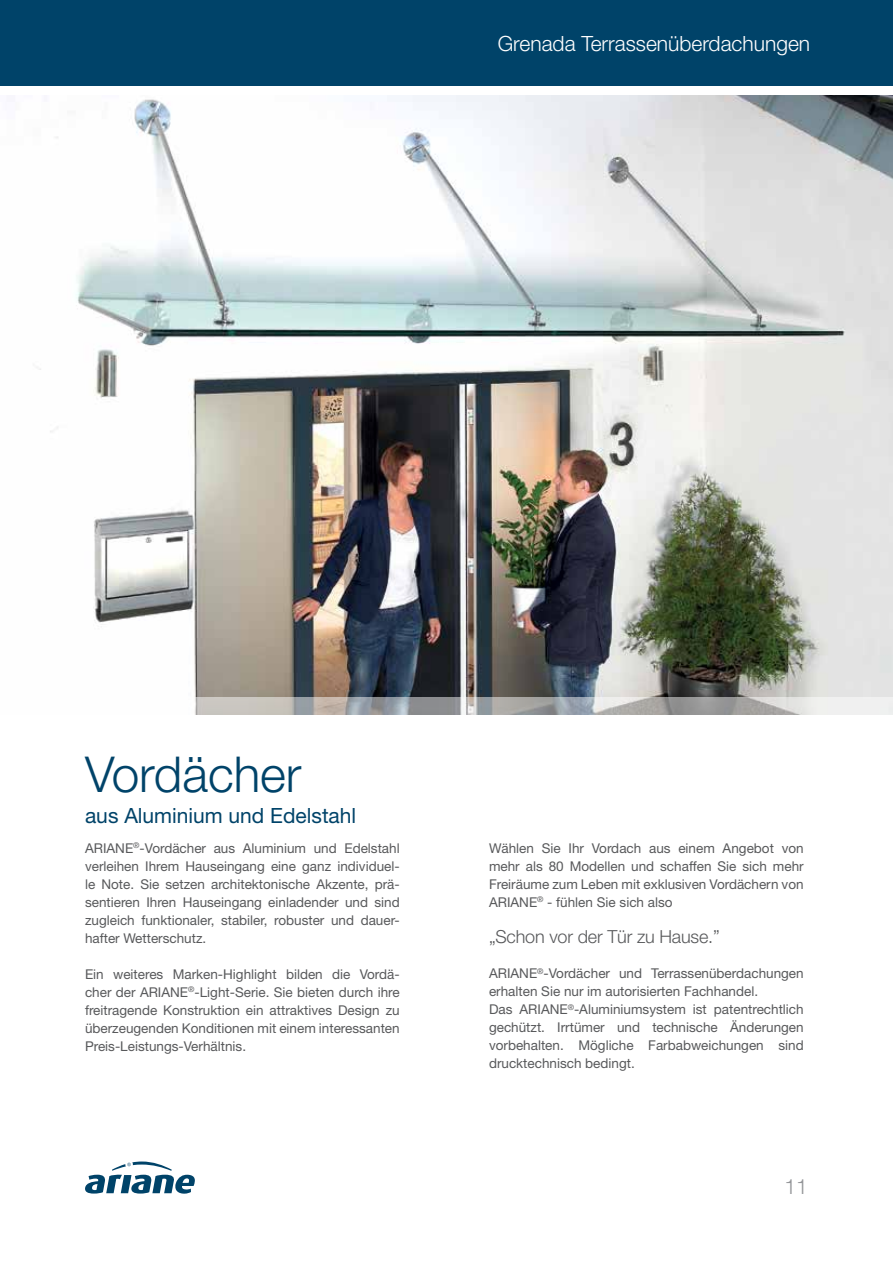
<style>
.page{position:relative;width:893px;height:1263px;background:#fff}
.page>*{position:absolute;margin:0;border:0;box-sizing:border-box;transform-origin:0 0}
.t1{font:300 49.5px "Helvetica Neue LT";color:#004369}
.t2{font:300 21px "Helvetica Neue LT";color:#fff}
.t3{font:21px "Helvetica Neue LT";color:#004369}
.t4{font:300 21px "Helvetica Neue LT";color:#939598}
.t5{font:300 18px "Helvetica Neue LT";letter-spacing:-.01em;color:#58595b}
.t6{font:13.5px/18px "Helvetica Neue LT";color:#58595b;text-align:justify}
</style>
<div class="page">
<img style="left:39px;top:95px;width:854px;height:603px">
<svg style="left:0;top:0;width:1px;height:86px"></svg>
<svg style="left:85px;top:1161px;width:110px;height:33px"></svg>
<div style="left:1px;top:0;width:892px;height:86px;background:#004369"></div>
<svg style="left:195px;top:698px;width:698px;height:17px;background:#b5b5b4"></svg>
<h2 class="t2" style="left:498px;top:31px;width:314px">Grenada Terrassenüberdachungen</h2>
<h1 class="t1" style="left:85px;top:744px;width:218px">Vordächer</h1>
<h2 class="t3" style="left:85px;top:803px;width:273px">aus Aluminium und Edelstahl</h2>
<p class="t6" style="left:85px;top:839px;width:316px">ARIANE<sup>®</sup>-Vordächer aus Aluminium und Edelstahl verleihen Ihrem Hauseingang eine ganz individuel&shy;le Note. Sie setzen architektonische Akzente, prä&shy;sentieren Ihren Hauseingang einladender und sind zugleich funktionaler, stabiler, robuster und dauer&shy;hafter Wetterschutz.</p>
<p class="t6" style="left:85px;top:965px;width:316px">Ein weiteres Marken-Highlight bilden die Vordä&shy;cher der ARIANE<sup>®</sup>-Light-Serie. Sie bieten durch ihre freitragende Konstruktion ein attraktives Design zu überzeugenden Konditionen mit einem interessanten Preis-Leistungs-Verhältnis.</p>
<p class="t6" style="left:489px;top:839px;width:316px">Wählen Sie Ihr Vordach aus einem Angebot von mehr als 80 Modellen und schaffen Sie sich mehr Freiräume zum Leben mit exklusiven Vordächern von ARIANE<sup>®</sup> - fühlen Sie sich also</p>
<h3 class="t5" style="left:489px;top:926px;width:232px">„Schon vor der Tür zu Hause.”</h3>
<p class="t6" style="left:489px;top:964px;width:316px;text-align:left">ARIANE<sup>®</sup>-Vordächer und Terrassenüberdachungen erhalten Sie nur im autorisierten Fachhandel.<br>Das ARIANE<sup>®</sup>-Aluminiumsystem ist patentrechtlich gechützt. Irrtümer und technische Änderungen vorbehalten. Mögliche Farbabweichungen sind drucktechnisch bedingt.</p>
<h2 class="t4" style="left:785px;top:1174px;width:25px">11</h2>
</div>
